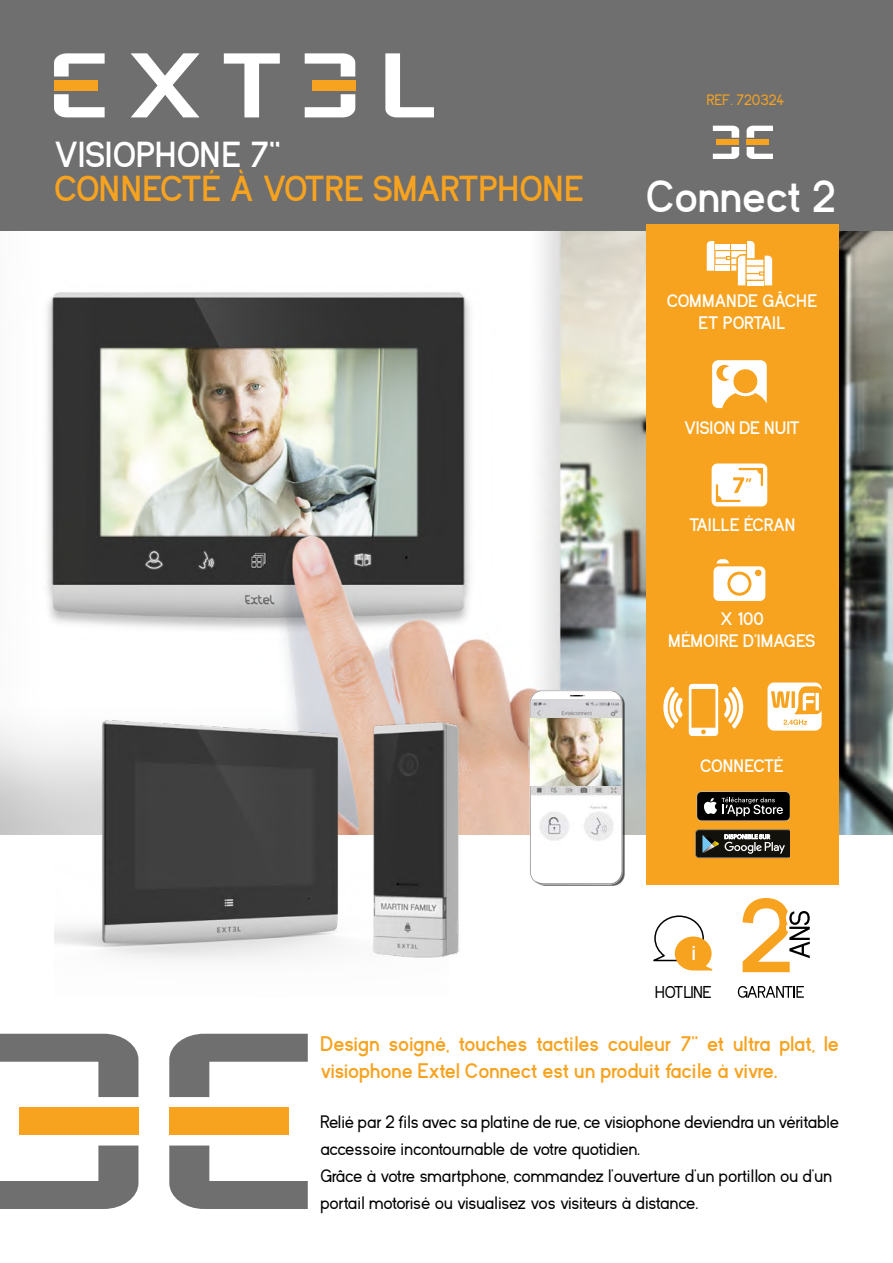
<style>
.page{position:relative;width:893px;height:1263px;background:#fff}
.page>*{position:absolute;margin:0;border:0;box-sizing:border-box;transform-origin:0 0}
.t1{font:700 45px "Kayak Sans";color:#fff}
.t2{font:700 36px "Kayak Sans";color:#f7a320}
.t3{font:700 36px "Kayak Sans";color:#fff}
.t4{font:700 21.9px "Kayak Sans";color:#fff}
.t5{font:700 21px/27px "Kayak Sans";color:#f7a320}
.t6{font:18px/27px "Kayak Sans";color:#000}
.t7{font:700 18px/21.6px "Kayak Sans";color:#fff;text-align:center}
.t8{font:17.1px "Kayak Sans";color:#000}
.t9{font:15px "Kayak Sans";color:#f7a320}
</style>
<div class="page">
<img style="left:0;top:230px;width:893px;height:604px">
<div style="left:0;top:0;width:893px;height:230px;background:#706f6f"></div>
<div style="left:646px;top:224px;width:193px;height:661px;background:#f7a320"></div>
<svg style="left:224px;top:53px;width:56px;height:64px"></svg>
<svg style="left:54px;top:53px;width:51px;height:24px"></svg>
<svg style="left:54px;top:94px;width:51px;height:23px"></svg>
<svg style="left:385px;top:53px;width:49px;height:64px"></svg>
<svg style="left:131px;top:53px;width:69px;height:64px"></svg>
<div style="left:54px;top:80px;width:43px;height:11px;background:#f7a320"></div>
<svg style="left:305px;top:53px;width:50px;height:24px"></svg>
<svg style="left:305px;top:94px;width:50px;height:23px"></svg>
<div style="left:312px;top:80px;width:43px;height:11px;background:#f7a320"></div>
<svg style="left:169px;top:1034px;width:139px;height:63px"></svg>
<svg style="left:169px;top:1145px;width:139px;height:64px"></svg>
<div style="left:169px;top:1107px;width:119px;height:28px;background:#f7a320"></div>
<svg style="left:0;top:1034px;width:138px;height:63px"></svg>
<svg style="left:0;top:1145px;width:138px;height:64px"></svg>
<div style="left:19px;top:1107px;width:119px;height:28px;background:#f7a320"></div>
<svg style="left:747px;top:126px;width:26px;height:12px"></svg>
<svg style="left:747px;top:147px;width:26px;height:12px"></svg>
<div style="left:747px;top:140px;width:22px;height:5px;background:#f7a320"></div>
<svg style="left:713px;top:126px;width:26px;height:12px"></svg>
<svg style="left:713px;top:147px;width:26px;height:12px"></svg>
<div style="left:716px;top:140px;width:23px;height:5px;background:#f7a320"></div>
<svg style="left:653px;top:915px;width:60px;height:56px"></svg>
<svg style="left:738px;top:986px;width:66px;height:12px"></svg>
<svg style="left:743px;top:898px;width:67px;height:74px"></svg>
<svg style="left:696px;top:791px;width:94px;height:30px;background:#363330"></svg>
<svg style="left:695px;top:829px;width:95px;height:29px;background:#45453f"></svg>
<svg style="left:707px;top:241px;width:65px;height:44px"></svg>
<svg style="left:712px;top:360px;width:55px;height:48px"></svg>
<svg style="left:712px;top:463px;width:55px;height:43px;background:#fdf1de"></svg>
<svg style="left:713px;top:559px;width:52px;height:42px"></svg>
<div style="left:730px;top:574px;width:19px;height:19px;background:#fff;border-radius:50%"></div>
<svg style="left:663px;top:687px;width:20px;height:42px"></svg>
<svg style="left:724px;top:687px;width:20px;height:42px"></svg>
<svg style="left:689px;top:684px;width:29px;height:52px"></svg>
<svg style="left:767px;top:682px;width:55px;height:49px"></svg>
<svg style="left:815px;top:693px;width:4px;height:17px"></svg>
<svg style="left:533px;top:692px;width:92px;height:194px"></svg>
<img style="left:529px;top:690px;width:94px;height:195px">
<img style="left:54px;top:715px;width:395px;height:245px">
<img style="left:367px;top:719px;width:96px;height:240px">
<h2 class="t3" style="left:54px;top:135px;width:228px">VISIOPHONE 7’’</h2>
<h2 class="t2" style="left:54px;top:169px;width:531px">CONNECTÉ À VOTRE SMARTPHONE</h2>
<p class="t9" style="left:707px;top:91px;width:79px">REF. 720324</p>
<h1 class="t1" style="left:646px;top:172px;width:191px">Connect 2</h1>
<p class="t7" style="left:667px;top:291px;width:152px">COMMANDE GÂCHE<br>ET PORTAIL</p>
<p class="t7" style="left:684px;top:417px;width:117px">VISION DE NUIT</p>
<p class="t7" style="left:689px;top:515px;width:107px">TAILLE ÉCRAN</p>
<p class="t7" style="left:668px;top:608px;width:149px">X 100<br>MÉMOIRE D’IMAGES</p>
<p class="t7" style="left:700px;top:755px;width:85px">CONNECTÉ</p>
<p class="t4" style="left:692px;top:941px;width:6px">i</p>
<p class="t8" style="left:655px;top:983px;width:58px">HOTLINE</p>
<p class="t5" style="left:321px;top:1030px;width:520px">Design soigné, touches tactiles couleur 7’’ et ultra plat, le visiophone Extel Connect est un produit facile à vivre.</p>
<p class="t6" style="left:320px;top:1109px;width:520px">Relié par 2 fils avec sa platine de rue, ce visiophone deviendra un véritable accessoire incontournable de votre quotidien.<br>Grâce à votre smartphone, commandez l’ouverture d’un portillon ou d’un portail motorisé ou visualisez vos visiteurs à distance.</p>
</div>
